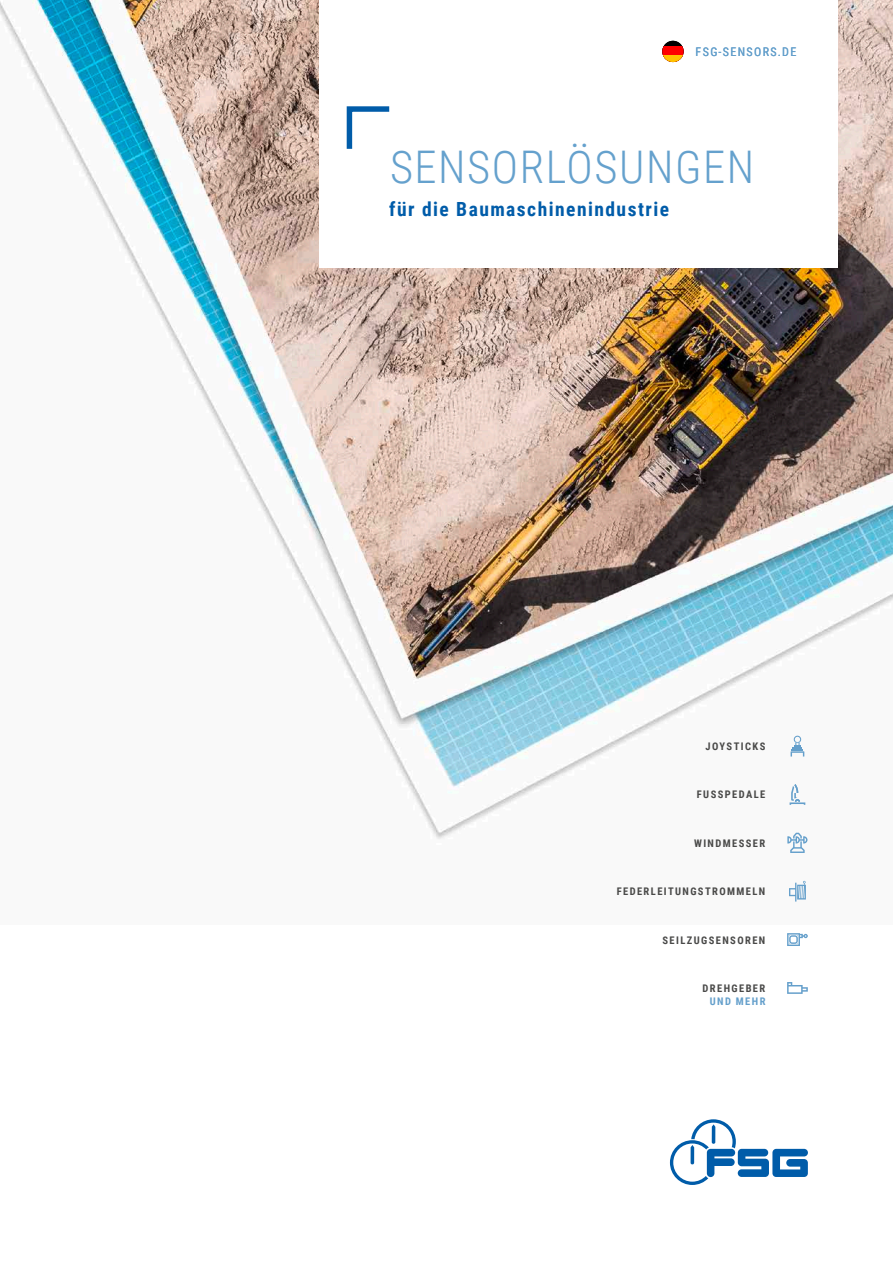
<style>
.page{position:relative;width:893px;height:1263px;background:#fff}
.page>*{position:absolute;margin:0;border:0;box-sizing:border-box;transform-origin:0 0}
.t1{font:300 45px "Roboto Condensed";letter-spacing:.035em;color:#65a1cd}
.t2{font:700 19.5px "Roboto Condensed";letter-spacing:.075em;color:#005ca9}
.t3{font:12px "Roboto Condensed";letter-spacing:.115em;color:#65a1cd}
.t4{font:700 10.5px "Roboto Condensed";letter-spacing:.135em;color:#494948}
.t5{font:700 10.5px "Roboto Condensed";letter-spacing:.135em;color:#649fcb}
</style>
<div class="page">
<img style="left:0;top:0;width:893px;height:902px">
<div style="left:319px;top:0;width:519px;height:268px;background:#fff"></div>
<svg style="left:346px;top:106px;width:44px;height:43px"></svg>
<svg style="left:670px;top:1119px;width:138px;height:66px"></svg>
<svg style="left:662px;top:41px;width:22px;height:21px"></svg>
<svg style="left:662px;top:47px;width:22px;height:9px"></svg>
<svg style="left:663px;top:56px;width:20px;height:6px"></svg>
<svg style="left:791px;top:736px;width:13px;height:20px"></svg>
<svg style="left:790px;top:784px;width:15px;height:21px"></svg>
<svg style="left:787px;top:833px;width:20px;height:20px"></svg>
<svg style="left:789px;top:881px;width:17px;height:20px"></svg>
<svg style="left:787px;top:933px;width:21px;height:13px"></svg>
<svg style="left:787px;top:982px;width:21px;height:12px"></svg>
<p class="t3" style="left:696px;top:43px;width:102px">FSG-SENSORS.DE</p>
<h1 class="t1" style="left:390px;top:135px;width:366px">SENSORLÖSUNGEN</h1>
<h2 class="t2" style="left:389px;top:195px;width:281px">für die Baumaschinenindustrie</h2>
<p class="t4" style="left:705px;top:739px;width:61px">JOYSTICKS</p>
<p class="t4" style="left:697px;top:787px;width:70px">FUSSPEDALE</p>
<p class="t4" style="left:694px;top:836px;width:73px">WINDMESSER</p>
<p class="t4" style="left:617px;top:884px;width:150px">FEDERLEITUNGSTROMMELN</p>
<p class="t4" style="left:662px;top:932px;width:104px">SEILZUGSENSOREN</p>
<p class="t4" style="left:702px;top:981px;width:64px">DREHGEBER</p>
<p class="t5" style="left:710px;top:994px;width:57px">UND MEHR</p>
</div>
